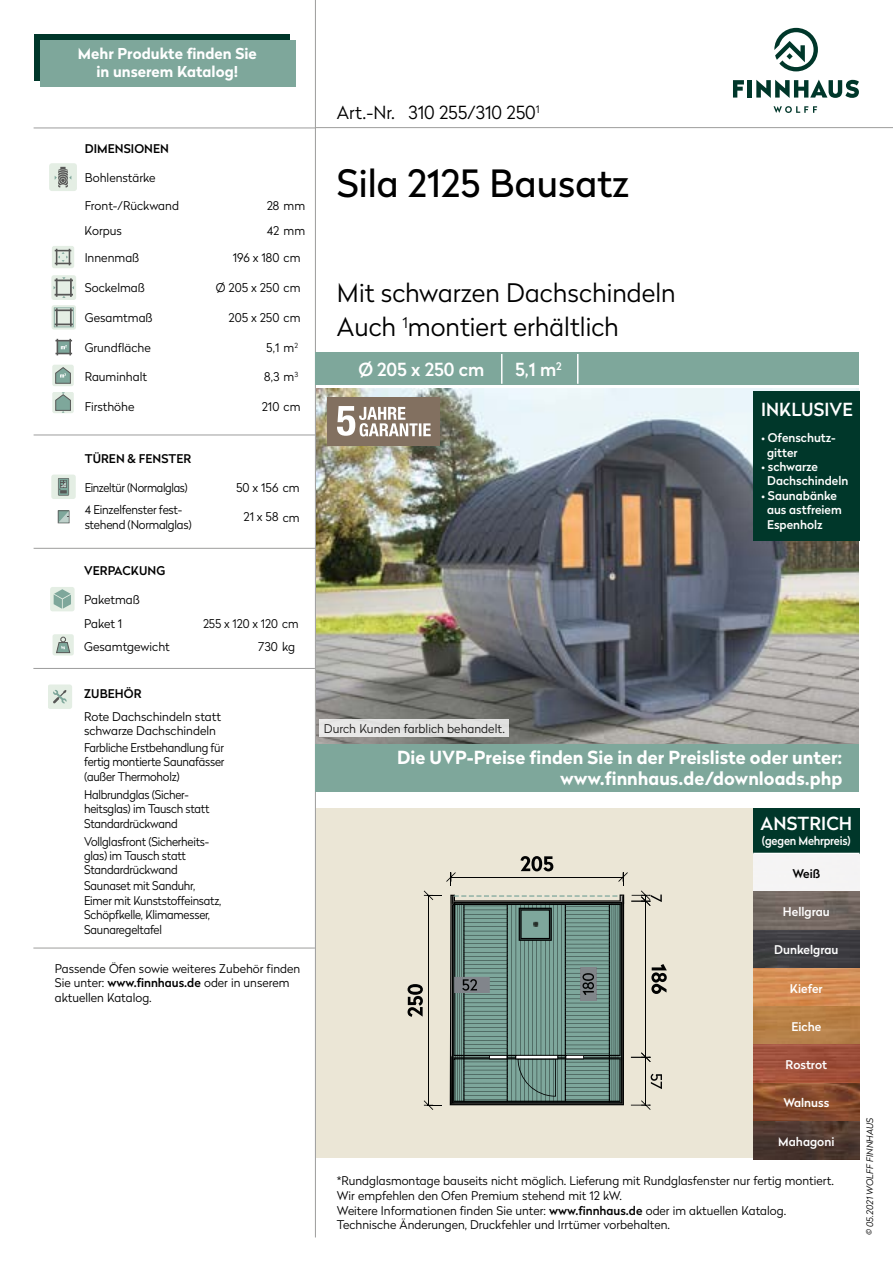
<style>
.page{position:relative;width:893px;height:1263px;background:#fff}
.page>*{position:absolute;margin:0;border:0;box-sizing:border-box;transform-origin:0 0}
.t1{font:37.5px "Radikal";color:#000}
.t2{font:300 25.5px/34.5px "Radikal";color:#000}
.t3{font:700 18px/21.6px "Radikal";color:#fff;text-align:right}
.t4{font:500 18px "Radikal";letter-spacing:.005em;color:#fff}
.t5{font:300 18px "Radikal";color:#000}
.t6{font:700 15px/18px "Radikal";color:#fff;text-align:center}
.t7{font:300 12px/14.4px "Radikal";color:#000}
.t8{font:300 12px/14.4px "Radikal";letter-spacing:-.02em;color:#000;scale:.95 1}
.t9{font:500 12px/14.4px "Radikal";color:#fff}
.t10{font:300 12px/14.4px "Radikal";color:#000;text-align:justify;scale:.95 1}
.t11{font:500 12px "Radikal";letter-spacing:.005em;color:#000}
.t12{font:300 12px/14.4px "Radikal";letter-spacing:-.02em;color:#000}
.t13{font:300 12px "Radikal";letter-spacing:-.03em;color:#000;scale:.94 1}
.t14{font:500 12px "Radikal";letter-spacing:-.02em;color:#fff;scale:.93 1}
.t15{font:italic 300 9px "Radikal";color:#000}
.s1{font-weight:500}
</style>
<div class="page">
<div style="left:34px;top:34px;width:255px;height:46px;background:#00372a"></div>
<hr style="left:316px;top:127px;width:577px;height:1px;background:#9d9d9c">
<hr style="left:315px;top:0;width:1px;height:1237px;background:#9d9d9c">
<div style="left:40px;top:41px;width:255px;height:46px;background:#7ea79b"></div>
<div style="left:315px;top:352px;width:544px;height:32px;background:#7ea79b"></div>
<hr style="left:501px;top:354px;width:1px;height:30px;background:#fff">
<hr style="left:577px;top:354px;width:1px;height:30px;background:#fff">
<div style="left:316px;top:808px;width:442px;height:350px;background:#ebe6d6"></div>
<img style="left:316px;top:388px;width:543px;height:356px">
<svg style="left:408px;top:856px;width:259px;height:254px"></svg>
<div style="left:753px;top:391px;width:107px;height:149px;background:#00372a"></div>
<div style="left:753px;top:808px;width:106px;height:45px;background:#00372a"></div>
<hr style="left:753px;top:853px;width:106px;height:1px;background:#fff">
<img style="left:753px;top:854px;width:106px;height:306px">
<div style="left:328px;top:397px;width:112px;height:48px;background:#827060"></div>
<svg style="left:337px;top:406px;width:94px;height:30px"></svg>
<div style="left:52px;top:475px;width:24px;height:24px;background:#e4eee4;border-radius:3px"></div>
<svg style="left:58px;top:478px;width:11px;height:18px"></svg>
<svg style="left:58px;top:510px;width:12px;height:13px"></svg>
<div style="left:49px;top:163px;width:28px;height:28px;background:#e4eee4;border-radius:3px"></div>
<svg style="left:55px;top:167px;width:16px;height:20px"></svg>
<div style="left:52px;top:246px;width:22px;height:22px;background:#e4eee4;border-radius:2px"></div>
<svg style="left:55px;top:249px;width:16px;height:16px"></svg>
<div style="left:51px;top:275px;width:25px;height:25px;background:#e4eee4;border-radius:3px"></div>
<svg style="left:54px;top:277px;width:20px;height:21px"></svg>
<svg style="left:52px;top:305px;width:24px;height:25px"></svg>
<svg style="left:54px;top:307px;width:20px;height:20px"></svg>
<svg style="left:55px;top:339px;width:17px;height:16px"></svg>
<div style="left:52px;top:365px;width:22px;height:21px;background:#e4eee4;border-radius:2px"></div>
<svg style="left:55px;top:367px;width:16px;height:17px"></svg>
<div style="left:52px;top:392px;width:22px;height:21px;background:#e4eee4;border-radius:2px"></div>
<svg style="left:55px;top:392px;width:16px;height:21px"></svg>
<div style="left:48px;top:684px;width:24px;height:24px;background:#e4eee4;border-radius:3px"></div>
<svg style="left:53px;top:690px;width:14px;height:13px"></svg>
<div style="left:50px;top:587px;width:25px;height:24px;background:#e4eee4;border-radius:3px"></div>
<svg style="left:54px;top:589px;width:17px;height:20px"></svg>
<div style="left:53px;top:634px;width:21px;height:21px;background:#e4eee4;border-radius:2px"></div>
<svg style="left:56px;top:637px;width:15px;height:16px"></svg>
<hr style="left:34px;top:435px;width:282px;height:1px;background:#9d9d9c">
<hr style="left:34px;top:548px;width:282px;height:1px;background:#9d9d9c">
<hr style="left:33px;top:948px;width:282px;height:1px;background:#9d9d9c">
<hr style="left:33px;top:668px;width:282px;height:1px;background:#9d9d9c">
<hr style="left:34px;top:128px;width:282px;height:1px;background:#9d9d9c">
<div style="left:320px;top:720px;width:189px;height:17px;background:#e3e4e3"></div>
<svg style="left:774px;top:28px;width:44px;height:43px"></svg>
<svg style="left:773px;top:106px;width:44px;height:7px"></svg>
<svg style="left:733px;top:80px;width:11px;height:18px"></svg>
<hr style="left:748px;top:80px;width:4px;height:18px;background:#00372a">
<svg style="left:756px;top:80px;width:103px;height:18px"></svg>
<div style="left:316px;top:744px;width:543px;height:48px;background:#7ea79b"></div>
<p class="t6" style="left:78px;top:44px;width:181px">Mehr Produkte finden Sie in unserem Katalog!</p>
<p class="t11" style="left:85px;top:140px;width:86px">DIMENSIONEN</p>
<p class="t7" style="left:85px;top:170px;width:72px">Bohlenstärke</p>
<p class="t7" style="left:85px;top:198px;width:96px">Front-/Rückwand</p>
<p class="t7" style="left:267px;top:198px;width:40px">28 mm</p>
<p class="t7" style="left:85px;top:223px;width:39px">Korpus</p>
<p class="t7" style="left:267px;top:223px;width:40px">42 mm</p>
<p class="t7" style="left:85px;top:250px;width:56px">Innenmaß</p>
<p class="t7" style="left:233px;top:250px;width:69px">196 x 180 cm</p>
<p class="t7" style="left:85px;top:280px;width:62px">Sockelmaß</p>
<p class="t7" style="left:216px;top:280px;width:86px">Ø 205 x 250 cm</p>
<p class="t7" style="left:85px;top:310px;width:69px">Gesamtmaß</p>
<p class="t7" style="left:229px;top:310px;width:73px">205 x 250 cm</p>
<p class="t7" style="left:85px;top:340px;width:68px">Grundfläche</p>
<p class="t7" style="left:266px;top:340px;width:33px">5,1 m<sup>2</sup></p>
<p class="t7" style="left:85px;top:369px;width:64px">Rauminhalt</p>
<p class="t7" style="left:264px;top:369px;width:35px">8,3 m<sup>3</sup></p>
<p class="t7" style="left:85px;top:399px;width:51px">Firsthöhe</p>
<p class="t7" style="left:262px;top:399px;width:40px">210 cm</p>
<p class="t11" style="left:85px;top:450px;width:108px">TÜREN &amp; FENSTER</p>
<p class="t13" style="left:85px;top:479px;width:111px">Einzeltür (Normalglas)</p>
<p class="t7" style="left:236px;top:479px;width:65px">50 x 156 cm</p>
<p class="t12" style="left:85px;top:502px;width:109px">4 Einzelfenster fest&shy;stehend (Normalglas)</p>
<p class="t7" style="left:244px;top:509px;width:58px">21 x 58 cm</p>
<p class="t11" style="left:84px;top:561px;width:83px">VERPACKUNG</p>
<p class="t7" style="left:84px;top:588px;width:57px;line-height:23.4px">Paketmaß<br>Paket 1</p>
<p class="t7" style="left:203px;top:616px;width:97px">255 x 120 x 120 cm</p>
<p class="t7" style="left:84px;top:639px;width:87px">Gesamtgewicht</p>
<p class="t7" style="left:258px;top:639px;width:39px">730 kg</p>
<p class="t11" style="left:84px;top:685px;width:59px">ZUBEHÖR</p>
<p class="t7" style="left:84px;top:709px;width:139px">Rote Dachschindeln statt schwarze Dachschindeln</p>
<p class="t10" style="left:84px;top:740px;width:149px">Farbliche Erstbehandlung für fertig montierte Saunafässer (außer Thermoholz)</p>
<p class="t8" style="left:84px;top:787px;width:134px">Halbrundglas (Sicher&shy;heitsglas) im Tausch statt<br>Standardrückwand</p>
<p class="t8" style="left:84px;top:833px;width:133px">Vollglasfront (Sicherheits&shy;glas) im Tausch statt<br>Standardrückwand</p>
<p class="t8" style="left:84px;top:878px;width:146px">Saunaset mit Sanduhr,<br>Eimer mit Kunststoffeinsatz,<br>Schöpfkelle, Klimamesser,<br>Saunaregeltafel</p>
<p class="t7" style="left:55px;top:961px;width:247px">Passende Öfen sowie weiteres Zubehör finden<br>Sie unter: <span class="s1">www.finnhaus.de</span> oder in unserem aktuellen Katalog.</p>
<h3 class="t5" style="left:337px;top:100px;width:204px">Art.-Nr. 310 255/310 250<sup>1</sup></h3>
<h1 class="t1" style="left:337px;top:157px;width:294px">Sila 2125 Bausatz</h1>
<h2 class="t2" style="left:337px;top:274px;width:340px">Mit schwarzen Dachschindeln<br>Auch <sup>1</sup>montiert erhältlich</h2>
<h3 class="t4" style="left:358px;top:356px;width:127px">Ø 205 x 250 cm</h3>
<h3 class="t4" style="left:515px;top:356px;width:48px">5,1 m<sup>2</sup></h3>
<h3 class="t4" style="left:761px;top:396px;width:93px">INKLUSIVE</h3>
<p class="t9" style="left:767px;top:430px;width:70px;text-indent:-6px">• Ofenschutz&shy;gitter</p>
<p class="t9" style="left:767px;top:459px;width:83px;text-indent:-6px">• schwarze<br>Dachschindeln</p>
<p class="t9" style="left:767px;top:487px;width:76px;text-indent:-6px">• Saunabänke aus astfreiem<br>Espenholz</p>
<p class="t7" style="left:324px;top:721px;width:182px">Durch Kunden farblich behandelt.</p>
<h3 class="t3" style="left:397px;top:745px;width:447px">Die UVP-Preise finden Sie in der Preisliste oder unter: www.finnhaus.de/downloads.php</h3>
<h3 class="t4" style="left:761px;top:811px;width:93px">ANSTRICH</h3>
<p class="t14" style="left:762px;top:832px;width:97px">(gegen Mehrpreis)</p>
<p class="t11" style="left:792px;top:865px;width:29px">Weiß</p>
<p class="t9" style="left:783px;top:904px;width:48px">Hellgrau</p>
<p class="t9" style="left:774px;top:942px;width:66px">Dunkelgrau</p>
<p class="t9" style="left:790px;top:980px;width:34px">Kiefer</p>
<p class="t9" style="left:791px;top:1019px;width:31px">Eiche</p>
<p class="t9" style="left:786px;top:1057px;width:43px">Rostrot</p>
<p class="t9" style="left:783px;top:1095px;width:47px">Walnuss</p>
<p class="t9" style="left:778px;top:1133px;width:58px">Mahagoni</p>
<p class="t7" style="left:337px;top:1173px;width:499px">*Rundglasmontage bauseits nicht möglich. Lieferung mit Rundglasfenster nur fertig montiert.<br>Wir empfehlen den Ofen Premium stehend mit 12 kW.</p>
<p class="t7" style="left:337px;top:1202px;width:451px">Weitere Informationen finden Sie unter: <span class="s1">www.finnhaus.de</span> oder im aktuellen Katalog.<br>Technische Änderungen, Druckfehler und Irrtümer vorbehalten.</p>
<p class="t15" style="left:864px;top:1235px;width:119px;rotate:-90deg">© 05.2021 WOLFF FINNHAUS</p>
</div>
